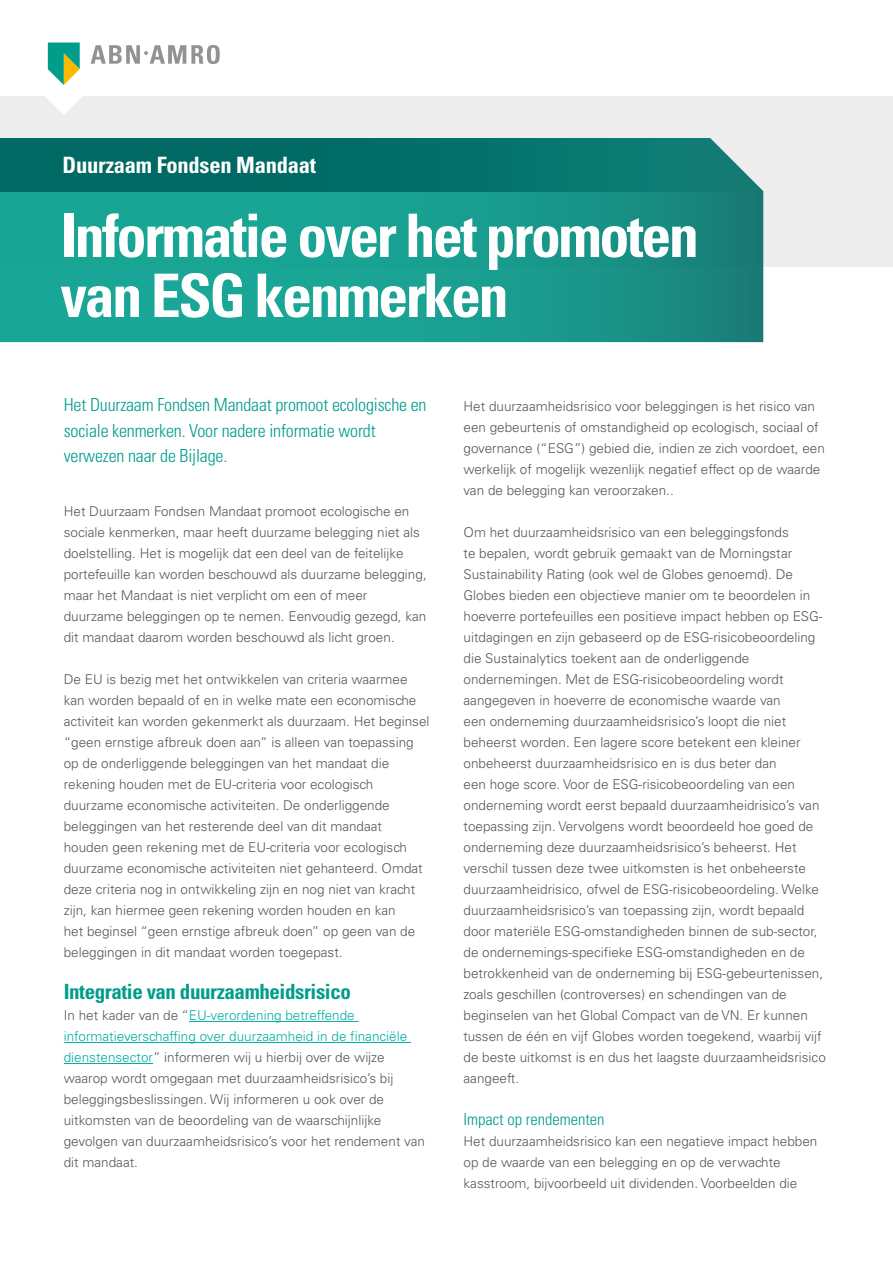
<style>
.page{position:relative;width:893px;height:1263px;background:#fff}
.page>*{position:absolute;margin:0;border:0;box-sizing:border-box;transform-origin:0 0}
.Heading{font:700 condensed 60px/60px "Univers LT Std";letter-spacing:-.04em;color:#fff}
.Descriptorbaan_-_pro{font:700 condensed 22.5px "Univers LT Std";letter-spacing:-.01em;color:#fff}
.KOP{font:700 condensed 21px "Univers LT Std";letter-spacing:-.02em;color:#009d8b}
.Introtekst{font:300 condensed 18px/25.5px "Univers LT Std";letter-spacing:-.01em;color:#009d8b}
.Subkopje_2{font:300 condensed 16.5px "Univers LT Std";color:#009d8b}
.bodytekst_Black_80{font:300 13.5px/21px "Univers LT Std";color:#575756}
.s1{color:#00afa2}
</style>
<div class="page">
<div style="left:0;top:96px;width:893px;height:171px;background:#ededed"></div>
<svg style="left:45px;top:43px;width:175px;height:72px"></svg>
<svg style="left:0;top:191px;width:763px;height:151px;background:#189c8e"></svg>
<svg style="left:0;top:138px;width:763px;height:53px;background:#0c736d"></svg>
<hr style="left:189px;top:1021px;width:170px;height:1px;background:#00afa2">
<hr style="left:64px;top:1042px;width:347px;height:1px;background:#00afa2">
<hr style="left:64px;top:1063px;width:89px;height:1px;background:#00afa2">
<p class="Descriptorbaan_-_pro" style="left:63px;top:151px;width:255px">Duurzaam Fondsen Mandaat</p>
<p class="Heading" style="left:60px;top:205px;width:640px">Informatie over het promoten van ESG kenmerken</p>
<p class="Introtekst" style="left:64px;top:392px;width:364px">Het Duurzaam Fondsen Mandaat promoot ecologische en sociale kenmerken. Voor nadere informatie wordt verwezen naar de Bijlage.</p>
<p class="bodytekst_Black_80" style="left:64px;top:501px;width:365px">Het Duurzaam Fondsen Mandaat promoot ecologische en sociale kenmerken, maar heeft duurzame belegging niet als doelstelling. Het is mogelijk dat een deel van de feitelijke portefeuille kan worden beschouwd als duurzame belegging, maar het Mandaat is niet verplicht om een of meer duurzame beleggingen op te nemen. Eenvoudig gezegd, kan dit mandaat daarom worden beschouwd als licht groen.</p>
<p class="bodytekst_Black_80" style="left:64px;top:669px;width:367px">De EU is bezig met het ontwikkelen van criteria waarmee kan worden bepaald of en in welke mate een economische activiteit kan worden gekenmerkt als duurzaam. Het beginsel “geen ernstige afbreuk doen aan” is alleen van toepassing op de onderliggende beleggingen van het mandaat die rekening houden met de EU-criteria voor ecologisch duurzame economische activiteiten. De onderliggende beleggingen van het resterende deel van dit mandaat houden geen rekening met de EU-criteria voor ecologisch duurzame economische activiteiten niet gehanteerd. Omdat deze criteria nog in ontwikkeling zijn en nog niet van kracht zijn, kan hiermee geen rekening worden houden en kan<br>het beginsel “geen ernstige afbreuk doen” op geen van de beleggingen in dit mandaat worden toegepast.</p>
<p class="KOP" style="left:64px;top:979px;width:289px">Integratie van duurzaamheidsrisico</p>
<p class="bodytekst_Black_80" style="left:64px;top:1005px;width:363px">In het kader van de “<span class="s1">EU-verordening betreffende informatieverschaffing over duurzaamheid in de financiële dienstensector</span>” informeren wij u hierbij over de wijze waarop wordt omgegaan met duurzaamheidsrisico’s bij beleggingsbeslissingen. Wij informeren u ook over de uitkomsten van de beoordeling van de waarschijnlijke gevolgen van duurzaamheidsrisico’s voor het rendement van dit mandaat.</p>
<p class="bodytekst_Black_80" style="left:463px;top:396px;width:363px">Het duurzaamheidsrisico voor beleggingen is het risico van een gebeurtenis of omstandigheid op ecologisch, sociaal of governance (“ESG”) gebied die, indien ze zich voordoet, een werkelijk of mogelijk wezenlijk negatief effect op de waarde van de belegging kan veroorzaken..</p>
<p class="bodytekst_Black_80" style="left:463px;top:522px;width:364px">Om het duurzaamheidsrisico van een beleggingsfonds<br>te bepalen, wordt gebruik gemaakt van de Morningstar Sustainability Rating (ook wel de Globes genoemd). De Globes bieden een objectieve manier om te beoordelen in hoeverre portefeuilles een positieve impact hebben op ESG&shy;uitdagingen en zijn gebaseerd op de ESG-risicobeoordeling die Sustainalytics toekent aan de onderliggende ondernemingen. Met de ESG-risicobeoordeling wordt aangegeven in hoeverre de economische waarde van<br>een onderneming duurzaamheidsrisico’s loopt die niet beheerst worden. Een lagere score betekent een kleiner onbeheerst duurzaamheidsrisico en is dus beter dan<br>een hoge score. Voor de ESG-risicobeoordeling van een onderneming wordt eerst bepaald duurzaamheidrisico’s van toepassing zijn. Vervolgens wordt beoordeeld hoe goed de onderneming deze duurzaamheidsrisico’s beheerst. Het verschil tussen deze twee uitkomsten is het onbeheerste duurzaamheidrisico, ofwel de ESG-risicobeoordeling. Welke duurzaamheidsrisico’s van toepassing zijn, wordt bepaald door materiële ESG-omstandigheden binnen de sub-sector, de ondernemings-specifieke ESG-omstandigheden en de betrokkenheid van de onderneming bij ESG-gebeurtenissen, zoals geschillen (controverses) en schendingen van de beginselen van het Global Compact van de VN. Er kunnen tussen de één en vijf Globes worden toegekend, waarbij vijf de beste uitkomst is en dus het laagste duurzaamheidsrisico aangeeft.</p>
<p class="Subkopje_2" style="left:463px;top:1109px;width:143px">Impact op rendementen</p>
<p class="bodytekst_Black_80" style="left:463px;top:1131px;width:355px">Het duurzaamheidsrisico kan een negatieve impact hebben op de waarde van een belegging en op de verwachte kasstroom, bijvoorbeeld uit dividenden. Voorbeelden die</p>
</div>
